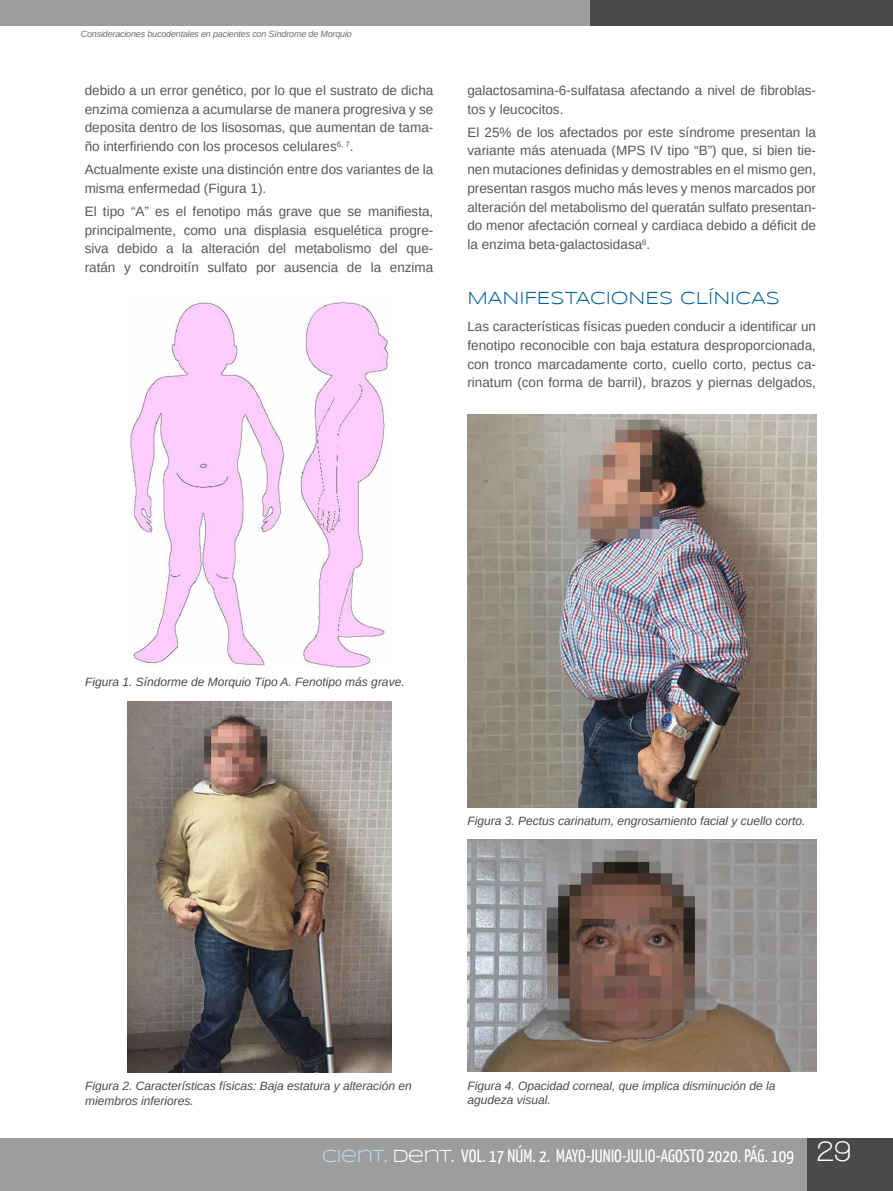
<style>
.page{position:relative;width:893px;height:1191px;background:#fff}
.page>*{position:absolute;margin:0;border:0;box-sizing:border-box;transform-origin:0 0}
.t1{font:18px "Yanone Kaffeesatz";letter-spacing:.01em;color:#fff}
.t2{font:18px "Syncopate";color:#00609c}
.t3{font:13.5px/18.8px "Arimo";color:#575756;text-align:justify}
.t4{font:italic 12px/14.4px "Arimo";color:#4a4a49}
.t5{font:italic 9px "Arimo";letter-spacing:-.02em;color:#706f6f}
.s1{font-family:"Syncopate";color:#bdd8f1}
.s2{font-family:"Syncopate"}
.s3{font-family:"Walkway";font-weight:700;font-size:30px}
</style>
<div class="page">
<div style="left:0;top:1138px;width:893px;height:53px;background:#9d9d9c"></div>
<div style="left:808px;top:1138px;width:85px;height:53px;background:#4a4a49"></div>
<div style="left:0;top:0;width:893px;height:25px;background:#9d9d9c"></div>
<div style="left:591px;top:0;width:302px;height:25px;background:#4a4a49"></div>
<img style="left:128px;top:302px;width:261px;height:367px">
<img style="left:128px;top:702px;width:263px;height:371px">
<img style="left:467px;top:414px;width:349px;height:394px">
<img style="left:467px;top:839px;width:349px;height:232px">
<p class="t5" style="left:81px;top:28px;width:273px">Consideraciones bucodentales en pacientes con Síndrome de Morquio</p>
<p class="t3" style="left:85px;top:81px;width:350px">debido a un error genético, por lo que el sustrato de dicha enzima comienza a acumularse de manera progresiva y se deposita dentro de los lisosomas, que aumentan de tama&shy;ño interfiriendo con los procesos celulares<sup>6,</sup> <sup>7</sup>.</p>
<p class="t3" style="left:85px;top:160px;width:350px">Actualmente existe una distinción entre dos variantes de la misma enfermedad (Figura 1).</p>
<p class="t3" style="left:85px;top:202px;width:350px">El tipo “A” es el fenotipo más grave que se manifiesta, principalmente, como una displasia esquelética progre&shy;siva debido a la alteración del metabolismo del que&shy;ratán y condroitín sulfato por ausencia de la enzima</p>
<p class="t3" style="left:467px;top:81px;width:350px">galactosamina-6-sulfatasa afectando a nivel de fibroblas&shy;tos y leucocitos.</p>
<p class="t3" style="left:467px;top:123px;width:350px">El 25% de los afectados por este síndrome presentan la variante más atenuada (MPS IV tipo “B”) que, si bien tie&shy;nen mutaciones definidas y demostrables en el mismo gen, presentan rasgos mucho más leves y menos marcados por alteración del metabolismo del queratán sulfato presentan&shy;do menor afectación corneal y cardiaca debido a déficit de la enzima beta-galactosidasa<sup>8</sup>.</p>
<h1 class="t2" style="left:467px;top:287px;width:314px">MANIFESTACIONES CLÍNICAS</h1>
<p class="t3" style="left:467px;top:317px;width:350px">Las características físicas pueden conducir a identificar un fenotipo reconocible con baja estatura desproporcionada, con tronco marcadamente corto, cuello corto, pectus ca&shy;rinatum (con forma de barril), brazos y piernas delgados,</p>
<p class="t4" style="left:85px;top:674px;width:321px">Figura 1. Síndorme de Morquio Tipo A. Fenotipo más grave.</p>
<p class="t4" style="left:467px;top:813px;width:340px">Figura 3. Pectus carinatum, engrosamiento facial y cuello corto.</p>
<p class="t4" style="left:85px;top:1078px;width:328px">Figura 2. Características físicas: Baja estatura y alteración en miembros inferiores.</p>
<p class="t4" style="left:467px;top:1078px;width:310px">Figura 4. Opacidad corneal, que implica disminución de la agudeza visual.</p>
<h1 class="t1" style="left:322px;top:1144px;width:531px"><span class="s1">CIENT.</span> <span class="s2">DENT.</span> VOL. 17 NÚM. 2. MAYO-JUNIO-JULIO-AGOSTO 2020. PÁG. 109 <span class="s3">29</span></h1>
</div>
